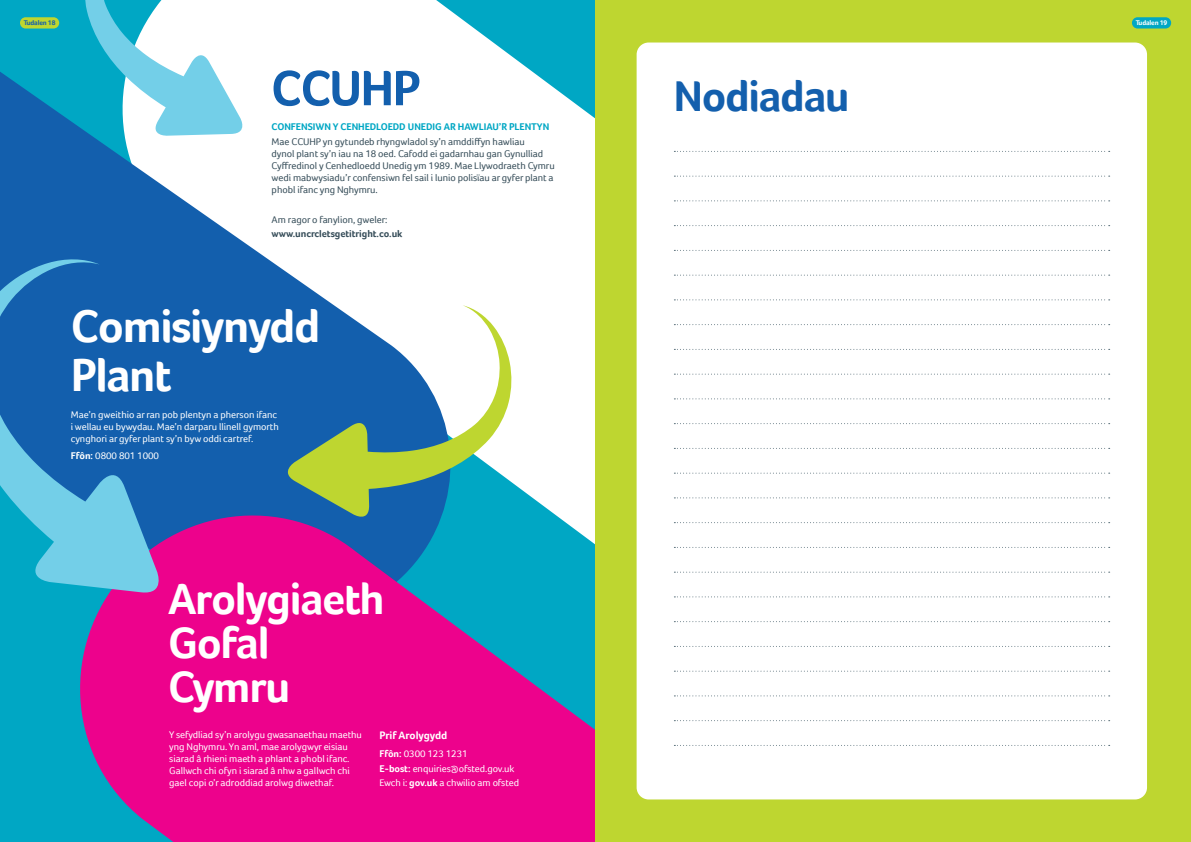
<style>
.page{position:relative;width:1191px;height:842px;background:#fff}
.page>*{position:absolute;margin:0;border:0;box-sizing:border-box;transform-origin:0 0}
.t1{font:700 51px "Foco";letter-spacing:-.03em;color:#135fad}
.t2{font:700 47px/49px "Foco";letter-spacing:-.03em;color:#fff}
.t3{font:700 45px "Foco";letter-spacing:-.03em;color:#fff}
.t4{font:700 44.2px "Foco";letter-spacing:-.03em;color:#135fad}
.BODY{font:700 11px "Foco";letter-spacing:-.005em;color:#fff}
.BODY-2{font:10px/12px "Foco";letter-spacing:-.005em;color:#fff}
.BODY-3{font:10px/12px "Foco";letter-spacing:-.005em;color:#364d59}
.BODY-4{font:700 10px "Foco";letter-spacing:-.005em;color:#00a7c4}
.BODY-5{font:700 10px "Foco";letter-spacing:-.005em;color:#364d59}
.t5{font:700 7px "Foco";letter-spacing:-.025em;color:#135fad}
.t6{font:700 7px "Foco";letter-spacing:-.025em;color:#fff}
.s1{font-weight:700}
</style>
<div class="page">
<div style="left:0;top:0;width:604px;height:842px;background:#00a7c4"></div>
<svg style="left:249px;top:0;width:346px;height:494px;fill:#fff"></svg>
<svg style="left:0;top:36px;width:470px;height:458px;background:#8db5d8"></svg>
<svg style="left:84px;top:0;width:165px;height:136px"></svg>
<svg style="left:80px;top:494px;width:515px;height:348px;fill:#ed028c"></svg>
<div style="left:595px;top:0;width:596px;height:842px;background:#bed630"></div>
<div style="left:636px;top:43px;width:511px;height:756px;background:#fff;border-radius:12px"></div>
<svg style="left:674px;top:151px;width:435px;height:1px"></svg>
<svg style="left:674px;top:176px;width:435px;height:1px"></svg>
<svg style="left:674px;top:200px;width:435px;height:1px"></svg>
<svg style="left:674px;top:225px;width:435px;height:1px"></svg>
<svg style="left:674px;top:250px;width:435px;height:1px"></svg>
<svg style="left:674px;top:275px;width:435px;height:1px"></svg>
<svg style="left:674px;top:299px;width:435px;height:1px"></svg>
<svg style="left:674px;top:324px;width:435px;height:1px"></svg>
<svg style="left:674px;top:349px;width:435px;height:1px"></svg>
<svg style="left:674px;top:374px;width:435px;height:1px"></svg>
<svg style="left:674px;top:398px;width:435px;height:1px"></svg>
<svg style="left:674px;top:423px;width:435px;height:1px"></svg>
<svg style="left:674px;top:448px;width:435px;height:1px"></svg>
<svg style="left:674px;top:473px;width:435px;height:1px"></svg>
<svg style="left:674px;top:497px;width:435px;height:1px"></svg>
<svg style="left:674px;top:522px;width:435px;height:1px"></svg>
<svg style="left:674px;top:547px;width:435px;height:1px"></svg>
<svg style="left:674px;top:572px;width:435px;height:1px"></svg>
<svg style="left:674px;top:596px;width:435px;height:1px"></svg>
<svg style="left:674px;top:621px;width:435px;height:1px"></svg>
<svg style="left:674px;top:646px;width:435px;height:1px"></svg>
<svg style="left:674px;top:671px;width:435px;height:1px"></svg>
<svg style="left:674px;top:695px;width:435px;height:1px"></svg>
<svg style="left:674px;top:720px;width:435px;height:1px"></svg>
<svg style="left:674px;top:745px;width:435px;height:1px"></svg>
<svg style="left:279px;top:305px;width:233px;height:219px;background:#6ea3ab"></svg>
<svg style="left:0;top:258px;width:166px;height:337px;background:#2c7fbd"></svg>
<div style="left:20px;top:17px;width:39px;height:12px;background:#bed630;border-radius:6px"></div>
<div style="left:1132px;top:17px;width:39px;height:12px;background:#00a7c4;border-radius:6px"></div>
<p class="t5" style="left:24px;top:18px;width:33px">Tudalen 18</p>
<p class="t6" style="left:1135px;top:18px;width:33px">Tudalen 19</p>
<p class="t1" style="left:271px;top:58px;width:151px">CCUHP</p>
<p class="t4" style="left:674px;top:70px;width:177px">Nodiadau</p>
<p class="BODY-4" style="left:272px;top:121px;width:279px">CONFENSIWN Y CENHEDLOEDD UNEDIG AR HAWLIAU’R PLENTYN</p>
<p class="BODY-3" style="left:272px;top:136px;width:285px">Mae CCUHP yn gytundeb rhyngwladol sy’n amddiffyn hawliau<br>dynol plant sy’n iau na 18 oed. Cafodd ei gadarnhau gan Gynulliad Cyffredinol y Cenhedloedd Unedig ym 1989. Mae Llywodraeth Cymru wedi mabwysiadu’r confensiwn fel sail i lunio polisïau ar gyfer plant a phobl ifanc yng Nghymru.</p>
<p class="BODY-3" style="left:272px;top:213px;width:117px">Am ragor o fanylion, gweler:</p>
<p class="BODY-5" style="left:272px;top:228px;width:132px">www.uncrcletsgetitright.co.uk</p>
<p class="t2" style="left:71px;top:301px;width:251px">Comisiynydd<br>Plant</p>
<p class="BODY-2" style="left:71px;top:408px;width:210px">Mae’n gweithio ar ran pob plentyn a pherson ifanc i wellau eu bywydau. Mae’n darparu llinell gymorth cynghori ar gyfer plant sy’n byw oddi cartref.</p>
<p class="BODY-2" style="left:71px;top:450px;width:90px"><span class="s1">Ffôn:</span> 0800 801 1000</p>
<p class="t3" style="left:168px;top:572px;width:218px">Arolygiaeth</p>
<p class="t3" style="left:168px;top:616px;width:103px">Gofal</p>
<p class="t3" style="left:168px;top:660px;width:124px">Cymru</p>
<p class="BODY-2" style="left:169px;top:729px;width:194px">Y sefydliad sy’n arolygu gwasanaethau maethu yng Nghymru. Yn aml, mae arolygwyr eisiau siarad â rhieni maeth a phlant a phobl ifanc.<br>Gallwch chi ofyn i siarad â nhw a gallwch chi gael copi o’r adroddiad arolwg diwethaf.</p>
<p class="BODY" style="left:379px;top:729px;width:70px">Prif Arolygydd</p>
<p class="BODY-2" style="left:379px;top:747px;width:90px"><span class="s1">Ffôn:</span> 0300 123 1231</p>
<p class="BODY-2" style="left:379px;top:762px;width:137px"><span class="s1">E-bost:</span> enquiries@ofsted.gov.uk</p>
<p class="BODY-2" style="left:379px;top:777px;width:141px">Ewch i: <span class="s1">gov.uk</span> a chwilio am ofsted</p>
</div>
